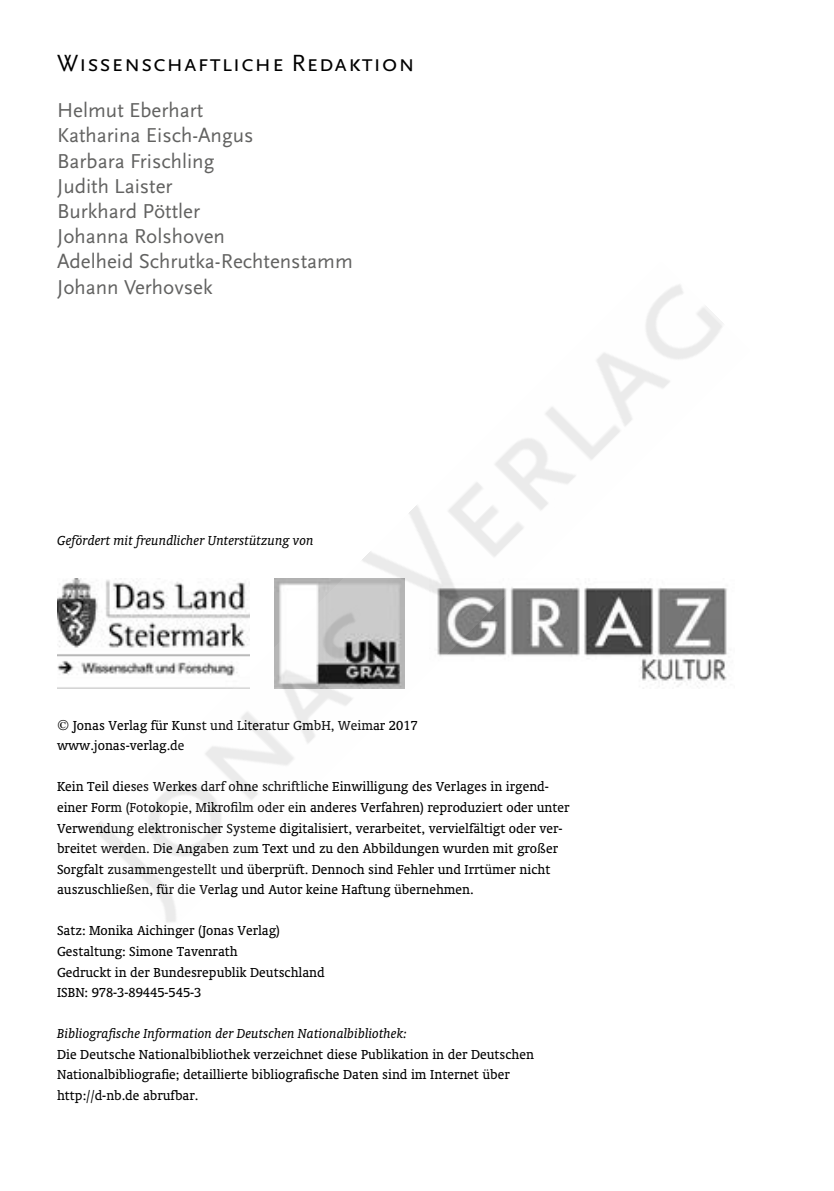
<style>
.page{position:relative;width:834px;height:1191px;background:#fff}
.page>*{position:absolute;margin:0;border:0;box-sizing:border-box;transform-origin:0 0}
.Grundtext{font:24.5px "Scala Sans Caps";letter-spacing:.03em;color:#000}
.Grundtext-2{font:21px "Scala Sans";color:#626261}
.Grundtext-3{font:14.88px/20.5px "Oranda BT";color:#000}
.Grundtext-4{font:italic 14.88px "Oranda BT";color:#000}
</style>
<div class="page">
<img style="left:57px;top:578px;width:26px;height:111px">
<img style="left:83px;top:284px;width:644px;height:639px">
<p class="Grundtext" style="left:57px;top:49px;width:359px">Wissenschaftliche Redaktion</p>
<p class="Grundtext-2" style="left:57px;top:98px;width:148px">Helmut Eberhart</p>
<p class="Grundtext-2" style="left:57px;top:123px;width:198px">Katharina Eisch-Angus</p>
<p class="Grundtext-2" style="left:57px;top:148px;width:159px">Barbara Frischling</p>
<p class="Grundtext-2" style="left:57px;top:173px;width:117px">Judith Laister</p>
<p class="Grundtext-2" style="left:57px;top:199px;width:145px">Burkhard Pöttler</p>
<p class="Grundtext-2" style="left:57px;top:224px;width:169px">Johanna Rolshoven</p>
<p class="Grundtext-2" style="left:57px;top:249px;width:297px">Adelheid Schrutka-Rechtenstamm</p>
<p class="Grundtext-2" style="left:57px;top:274px;width:157px">Johann Verhovsek</p>
<p class="Grundtext-4" style="left:57px;top:531px;width:258px">Gefördert mit freundlicher Unterstützung von</p>
<p class="Grundtext-3" style="left:57px;top:714px;width:362px">© Jonas Verlag für Kunst und Literatur GmbH, Weimar 2017 www.jonas-verlag.de</p>
<p class="Grundtext-3" style="left:57px;top:776px;width:514px">Kein Teil dieses Werkes darf ohne schriftliche Einwilligung des Verlages in irgend&shy;einer Form (Fotokopie, Mikrofilm oder ein anderes Verfahren) reproduziert oder unter Verwendung elektronischer Systeme digitalisiert, verarbeitet, vervielfältigt oder ver&shy;breitet werden. Die Angaben zum Text und zu den Abbildungen wurden mit großer Sorgfalt zusammengestellt und überprüft. Dennoch sind Fehler und Irrtümer nicht auszuschließen, für die Verlag und Autor keine Haftung übernehmen.</p>
<p class="Grundtext-3" style="left:57px;top:920px;width:224px">Satz: Monika Aichinger (Jonas Verlag)</p>
<p class="Grundtext-3" style="left:57px;top:941px;width:182px">Gestaltung: Simone Tavenrath</p>
<p class="Grundtext-3" style="left:57px;top:961px;width:269px">Gedruckt in der Bundesrepublik Deutschland</p>
<p class="Grundtext-3" style="left:57px;top:982px;width:146px">ISBN: 978-3-89445-545-3</p>
<p class="Grundtext-4" style="left:57px;top:1025px;width:351px">Bibliografische Information der Deutschen Nationalbibliothek:</p>
<p class="Grundtext-3" style="left:57px;top:1043px;width:478px">Die Deutsche Nationalbibliothek verzeichnet diese Publikation in der Deutschen<br>Nationalbibliografie; detaillierte bibliografische Daten sind im Internet über http://d-nb.de abrufbar.</p>
</div>
